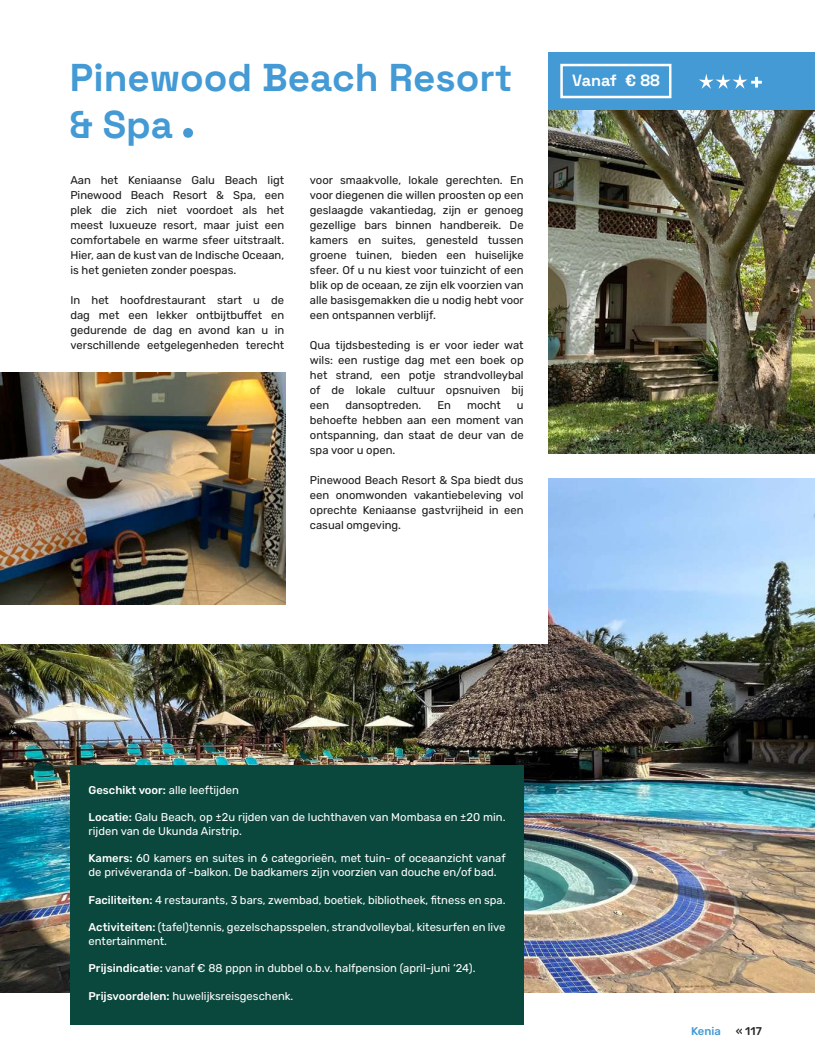
<style>
.page{position:relative;width:815px;height:1063px;background:#fff}
.page>*{position:absolute;margin:0;border:0;box-sizing:border-box;transform-origin:0 0}
.t1{font:300 38.75px/46.5px "Space Grotesk";color:#439ad5}
.t2{font:300 16.25px "Space Grotesk";color:#fff}
.t3{font:11.25px/15px "Rubik";color:#1c1c1c;text-align:justify}
.t4{font:11.25px/13.8px "Rubik";color:#fff}
.t5{font:500 11.25px "Rubik";color:#439ad5}
.t6{font:500 11.25px "Rubik";color:#292929}
.s1{font-weight:500}
</style>
<div class="page">
<img style="left:548px;top:110px;width:267px;height:344px">
<img style="left:1px;top:478px;width:814px;height:514px">
<div style="left:70px;top:765px;width:453px;height:260px;background:#0a473d"></div>
<div style="left:0;top:328px;width:548px;height:315px;background:#fff"></div>
<svg style="left:183px;top:128px;width:10px;height:10px"></svg>
<img style="left:1px;top:372px;width:285px;height:233px">
<div style="left:548px;top:53px;width:267px;height:57px;background:#439ad5"></div>
<div style="left:560px;top:64px;width:111px;height:34px;border:2px solid #fff"></div>
<img style="left:0;top:643px;width:1px;height:420px">
<img style="left:0;top:285px;width:1px;height:320px">
<svg style="left:699px;top:74px;width:63px;height:15px"></svg>
<h1 class="t1" style="left:70px;top:52px;width:444px">Pinewood Beach Resort &amp; Spa</h1>
<p class="t3" style="left:70px;top:173px;width:215px">Aan het Keniaanse Galu Beach ligt Pinewood Beach Resort &amp; Spa, een plek die zich niet voordoet als het meest luxueuze resort, maar juist een comfortabele en warme sfeer uitstraalt.<br>Hier, aan de kust van de Indische Oceaan, is het genieten zonder poespas.</p>
<p class="t3" style="left:70px;top:293px;width:215px">In het hoofdrestaurant start u de dag met een lekker ontbijtbuffet en gedurende de dag en avond kan u in verschillende eetgelegenheden terecht</p>
<p class="t3" style="left:310px;top:173px;width:216px">voor smaakvolle, lokale gerechten. En voor diegenen die willen proosten op een geslaagde vakantiedag, zijn er genoeg gezellige bars binnen handbereik. De kamers en suites, genesteld tussen groene tuinen, bieden een huiselijke sfeer. Of u nu kiest voor tuinzicht of een blik op de oceaan, ze zijn elk voorzien van alle basisgemakken die u nodig hebt voor een ontspannen verblijf.</p>
<p class="t3" style="left:310px;top:338px;width:215px">Qua tijdsbesteding is er voor ieder wat wils: een rustige dag met een boek op het strand, een potje strandvolleybal of de lokale cultuur opsnuiven bij een</p>
<p class="t3" style="left:345px;top:398px;width:78px">dansoptreden.</p>
<p class="t3" style="left:437px;top:398px;width:15px">En</p>
<p class="t3" style="left:467px;top:398px;width:35px">mocht</p>
<p class="t3" style="left:310px;top:398px;width:215px;text-indent:207px">u behoefte hebben aan een moment van ontspanning, dan staat de deur van de spa voor u open.</p>
<p class="t3" style="left:310px;top:473px;width:215px">Pinewood Beach Resort &amp; Spa biedt dus een onomwonden vakantiebeleving vol oprechte Keniaanse gastvrijheid in een casual omgeving.</p>
<h2 class="t2" style="left:572px;top:69px;width:89px">Vanaf € 88</h2>
<p class="t4" style="left:89px;top:783px;width:152px"><span class="s1">Geschikt voor:</span> alle leeftijden</p>
<p class="t4" style="left:89px;top:811px;width:418px"><span class="s1">Locatie:</span> Galu Beach, op ±2u rijden van de luchthaven van Mombasa en ±20 min. rijden van de Ukunda Airstrip.</p>
<p class="t4" style="left:89px;top:852px;width:419px"><span class="s1">Kamers:</span> 60 kamers en suites in 6 categorieën, met tuin- of oceaanzicht vanaf de privéveranda of -balkon. De badkamers zijn voorzien van douche en/of bad.</p>
<p class="t4" style="left:89px;top:893px;width:418px"><span class="s1">Faciliteiten:</span> 4 restaurants, 3 bars, zwembad, boetiek, bibliotheek, fitness en spa.</p>
<p class="t4" style="left:89px;top:921px;width:418px"><span class="s1">Activiteiten:</span> (tafel)tennis, gezelschapsspelen, strandvolleybal, kitesurfen en live entertainment.</p>
<p class="t4" style="left:89px;top:962px;width:388px"><span class="s1">Prijsindicatie:</span> vanaf € 88 pppn in dubbel o.b.v. halfpension (april-juni ‘24).</p>
<p class="t4" style="left:89px;top:989px;width:206px"><span class="s1">Prijsvoordelen:</span> huwelijksreisgeschenk.</p>
<p class="t5" style="left:691px;top:1025px;width:31px">Kenia</p>
<p class="t6" style="left:736px;top:1025px;width:28px">« 117</p>
</div>
